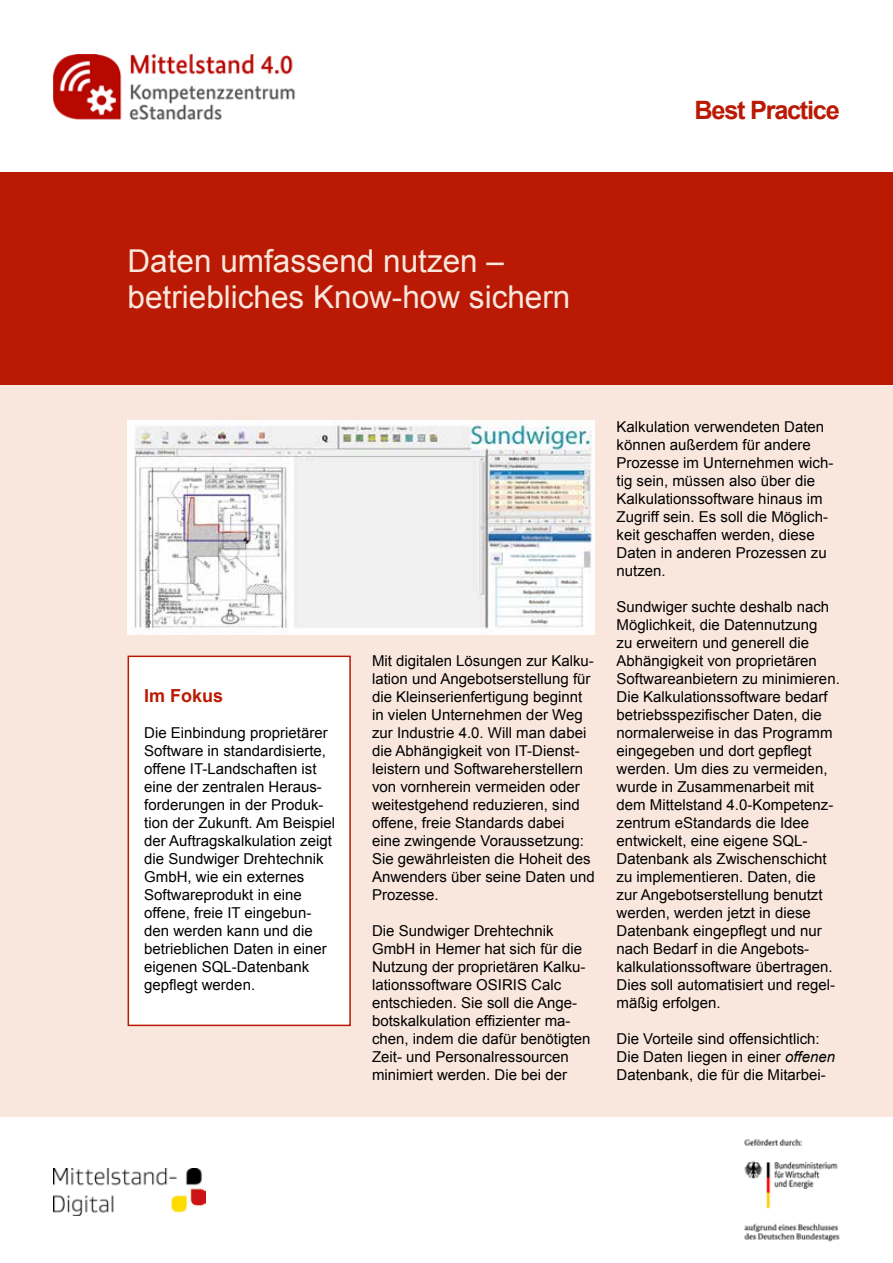
<style>
.page{position:relative;width:893px;height:1263px;background:#fff}
.page>*{position:absolute;margin:0;border:0;box-sizing:border-box;transform-origin:0 0}
.t1{font:31.5px/36px "Arial";color:#f9e7dd}
.t2{font:700 25.35px "Arial";letter-spacing:-.05em;color:#ba1a03}
.t3{font:700 18px "Arial";color:#ba1a03}
.t4{font:15px/18px "Arial";color:#000}
.s1{font-style:italic}
</style>
<div class="page">
<div style="left:0;top:172px;width:893px;height:213px;background:#ba1a03"></div>
<div style="left:0;top:385px;width:893px;height:731px;background:#f9e7dd"></div>
<img style="left:54px;top:54px;width:241px;height:65px">
<img style="left:53px;top:1168px;width:153px;height:47px">
<img style="left:744px;top:1139px;width:96px;height:103px">
<img style="left:128px;top:420px;width:466px;height:214px">
<div style="left:128px;top:656px;width:223px;height:370px;background:#fff;border:2px solid #ba1a03"></div>
<h2 class="t2" style="left:694px;top:93px;width:147px">Best Practice</h2>
<h1 class="t1" style="left:128px;top:244px;width:444px">Daten umfassend nutzen – betriebliches Know-how sichern</h1>
<p class="t3" style="left:144px;top:684px;width:81px">Im Fokus</p>
<p class="t4" style="left:144px;top:724px;width:192px">Die Einbindung proprietärer<br>Software in standardisierte, offene IT-Landschaften ist eine der zentralen Heraus&shy;forderungen in der Produk&shy;tion der Zukunft. Am Beispiel der Auftragskalkulation zeigt die Sundwiger Drehtechnik<br>GmbH, wie ein externes<br>Softwareprodukt in eine offene, freie IT eingebun&shy;den werden kann und die betrieblichen Daten in einer eigenen SQL-Datenbank gepflegt werden.</p>
<p class="t4" style="left:372px;top:652px;width:224px">Mit digitalen Lösungen zur Kalku&shy;lation und Angebotserstellung für die Kleinserienfertigung beginnt in vielen Unternehmen der Weg zur Industrie 4.0. Will man dabei die Abhängigkeit von IT-Dienst&shy;leistern und Softwareherstellern von vornherein vermeiden oder weitestgehend reduzieren, sind offene, freie Standards dabei eine zwingende Voraussetzung:<br>Sie gewährleisten die Hoheit des<br>Anwenders über seine Daten und<br>Prozesse.</p>
<p class="t4" style="left:372px;top:922px;width:220px">Die Sundwiger Drehtechnik<br>GmbH in Hemer hat sich für die<br>Nutzung der proprietären Kalku&shy;lationssoftware OSIRIS Calc entschieden. Sie soll die Ange&shy;botskalkulation effizienter ma&shy;chen, indem die dafür benötigten<br>Zeit- und Personalressourcen minimiert werden. Die bei der</p>
<p class="t4" style="left:617px;top:418px;width:218px">Kalkulation verwendeten Daten können außerdem für andere<br>Prozesse im Unternehmen wich&shy;tig sein, müssen also über die<br>Kalkulationssoftware hinaus im<br>Zugriff sein. Es soll die Möglich&shy;keit geschaffen werden, diese<br>Daten in anderen Prozessen zu nutzen.</p>
<p class="t4" style="left:617px;top:598px;width:225px">Sundwiger suchte deshalb nach<br>Möglichkeit, die Datennutzung<br>zu erweitern und generell die<br>Abhängigkeit von proprietären<br>Softwareanbietern zu minimieren.<br>Die Kalkulationssoftware bedarf betriebsspezifischer Daten, die normalerweise in das Programm eingegeben und dort gepflegt werden. Um dies zu vermeiden, wurde in Zusammenarbeit mit dem Mittelstand 4.0-Kompetenz&shy;zentrum eStandards die Idee entwickelt, eine eigene SQL-<br>Datenbank als Zwischenschicht zu implementieren. Daten, die zur Angebotserstellung benutzt werden, werden jetzt in diese<br>Datenbank eingepflegt und nur nach Bedarf in die Angebots&shy;kalkulationssoftware übertragen.<br>Dies soll automatisiert und regel&shy;mäßig erfolgen.</p>
<p class="t4" style="left:617px;top:1030px;width:220px">Die Vorteile sind offensichtlich:<br>Die Daten liegen in einer <span class="s1">offenen<br></span>Datenbank, die für die Mitarbei-</p>
</div>
